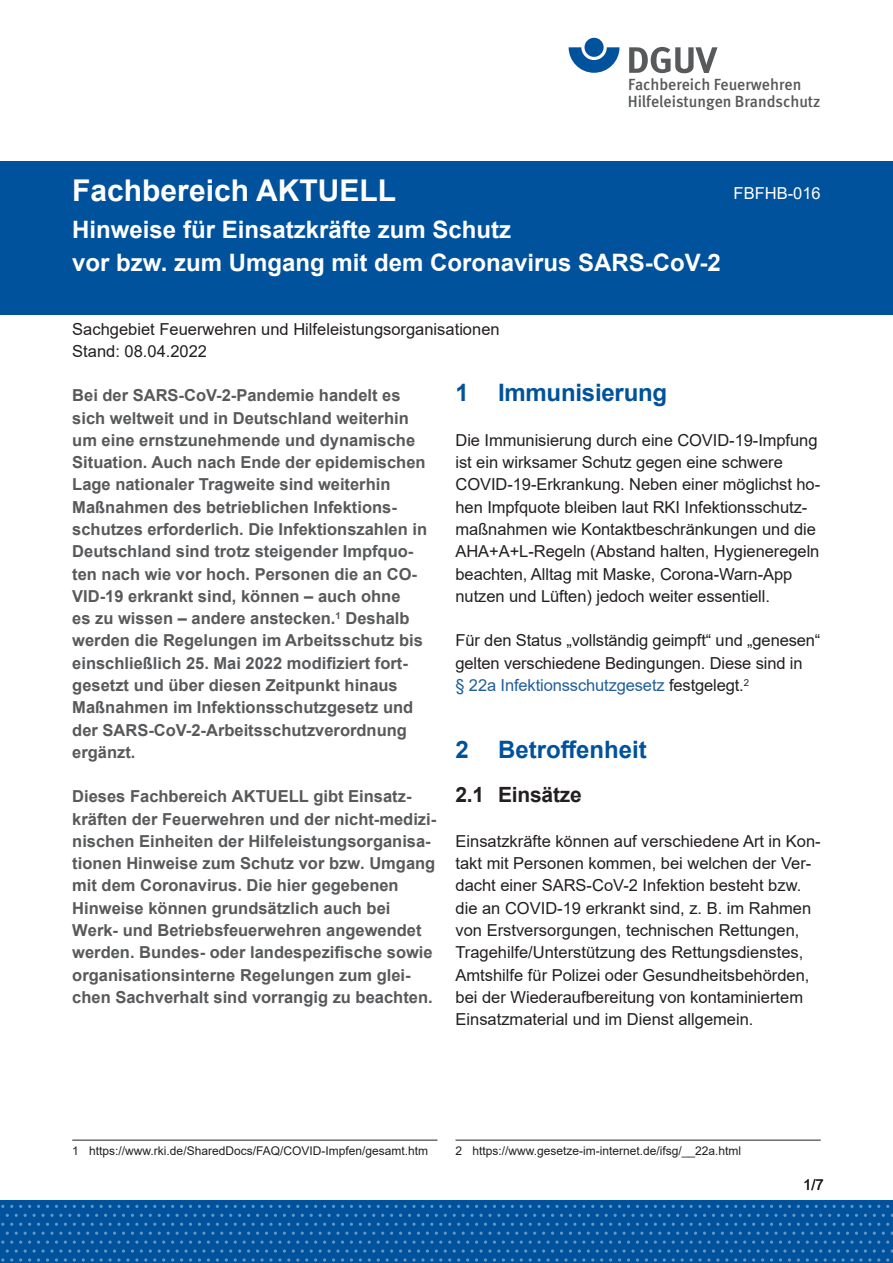
<style>
.page{position:relative;width:893px;height:1263px;background:#fff}
.page>*{position:absolute;margin:0;border:0;box-sizing:border-box;transform-origin:0 0}
._01_Überschriften_D_-_Überschrift_schwarz{font:700 30px "Arial";color:#fff}
._01_Überschriften_D_-_Überschrift_schwarz-2{font:700 24px/33px "Arial";color:#fff}
.t1{font:700 24px "Arial";letter-spacing:-.01em;color:#00529c}
.t2{font:700 21px "Arial";letter-spacing:-.01em;color:#231f20}
._02_Fließtext_Anleser{font:700 16.5px/22.2px "Arial";color:#58595b}
._02_Fließtext_Fließtext{font:16.5px/22.2px "Arial";letter-spacing:-.005em;color:#231f20}
._02_Fließtext_Kolumne{font:16.5px "Arial";color:#fff}
.t3{font:500 16.2px/17px "DGUV Meta";color:#58595b}
.t4{font:15px "Arial";color:#231f20}
._02_Fließtext_Anleser-2{font:12px "Arial";color:#231f20}
._02_Fließtext_Fließtext-2{font:12px "Arial";color:#231f20}
.s1{color:#215e9e}
</style>
<div class="page">
<div style="left:0;top:1200px;width:893px;height:63px;background:#00529c"></div>
<svg style="left:243px;top:1205px;width:38px;height:3px"></svg>
<svg style="left:386px;top:1205px;width:47px;height:3px"></svg>
<svg style="left:538px;top:1205px;width:38px;height:3px"></svg>
<svg style="left:681px;top:1205px;width:38px;height:3px"></svg>
<svg style="left:824px;top:1205px;width:38px;height:3px"></svg>
<svg style="left:176px;top:1214px;width:38px;height:3px"></svg>
<svg style="left:319px;top:1214px;width:38px;height:3px"></svg>
<svg style="left:462px;top:1214px;width:38px;height:3px"></svg>
<svg style="left:605px;top:1214px;width:38px;height:3px"></svg>
<svg style="left:748px;top:1214px;width:38px;height:3px"></svg>
<svg style="left:359px;top:1223px;width:343px;height:38px"></svg>
<svg style="left:703px;top:1223px;width:190px;height:38px"></svg>
<svg style="left:100px;top:1205px;width:38px;height:3px"></svg>
<svg style="left:33px;top:1214px;width:38px;height:3px"></svg>
<svg style="left:1px;top:1223px;width:356px;height:38px"></svg>
<div style="left:0;top:161px;width:893px;height:153px;background:#00529c"></div>
<svg style="left:569px;top:47px;width:50px;height:26px"></svg>
<div style="left:584px;top:38px;width:20px;height:19px;background:#00529c;border-radius:50%"></div>
<svg style="left:629px;top:47px;width:88px;height:26px"></svg>
<hr style="left:72px;top:1140px;width:365px;height:1px;background:#231f20">
<hr style="left:455px;top:1140px;width:366px;height:1px;background:#231f20">
<p class="t3" style="left:628px;top:77px;width:194px">Fachbereich Feuerwehren<br>Hilfeleistungen Brandschutz</p>
<h1 class="_01_Überschriften_D_-_Überschrift_schwarz" style="left:72px;top:169px;width:325px">Fachbereich AKTUELL</h1>
<h1 class="_01_Überschriften_D_-_Überschrift_schwarz-2" style="left:72px;top:213px;width:650px">Hinweise für Einsatzkräfte zum Schutz<br>vor bzw. zum Umgang mit dem Coronavirus SARS-CoV-2</h1>
<p class="_02_Fließtext_Kolumne" style="left:734px;top:182px;width:89px">FBFHB-016</p>
<p class="_02_Fließtext_Fließtext" style="left:72px;top:317px;width:429px">Sachgebiet Feuerwehren und Hilfeleistungsorganisationen<br>Stand: 08.04.2022</p>
<p class="_02_Fließtext_Anleser" style="left:72px;top:385px;width:356px">Bei der SARS-CoV-2-Pandemie handelt es sich weltweit und in Deutschland weiterhin um eine ernstzunehmende und dynamische Situation. Auch nach Ende der epidemischen Lage nationaler Tragweite sind weiterhin Maßnahmen des betrieblichen Infektions&shy;schutzes erforderlich. Die Infektionszahlen in Deutschland sind trotz steigender Impfquo&shy;ten nach wie vor hoch. Personen die an CO-VID-19 erkrankt sind, können – auch ohne<br>es zu wissen – andere anstecken.<sup>1</sup> Deshalb werden die Regelungen im Arbeitsschutz bis einschließlich 25. Mai 2022 modifiziert fort&shy;gesetzt und über diesen Zeitpunkt hinaus Maßnahmen im Infektionsschutzgesetz und der SARS-CoV-2-Arbeitsschutzverordnung ergänzt.</p>
<p class="_02_Fließtext_Anleser" style="left:72px;top:785px;width:365px">Dieses Fachbereich AKTUELL gibt Einsatz&shy;kräften der Feuerwehren und der nicht-medizi&shy;nischen Einheiten der Hilfeleistungsorganisa&shy;tionen Hinweise zum Schutz vor bzw. Umgang mit dem Coronavirus. Die hier gegebenen Hinweise können grundsätzlich auch bei Werk- und Betriebsfeuerwehren angewendet werden. Bundes- oder landespezifische sowie organisationsinterne Regelungen zum glei&shy;chen Sachverhalt sind vorrangig zu beachten.</p>
<p class="t1" style="left:455px;top:376px;width:213px">1 Immunisierung</p>
<p class="_02_Fließtext_Fließtext" style="left:455px;top:429px;width:366px">Die Immunisierung durch eine COVID-19-Impfung ist ein wirksamer Schutz gegen eine schwere COVID-19-Erkrankung. Neben einer möglichst ho&shy;hen Impfquote bleiben laut RKI Infektionsschutz&shy;maßnahmen wie Kontaktbeschränkungen und die AHA+A+L-Regeln (Abstand halten, Hygieneregeln beachten, Alltag mit Maske, Corona-Warn-App nutzen und Lüften) jedoch weiter essentiell.</p>
<p class="_02_Fließtext_Fließtext" style="left:455px;top:629px;width:366px">Für den Status „vollständig geimpft“ und „genesen“ gelten verschiedene Bedingungen. Diese sind in<br><span class="s1">§ 22a Infektionsschutzgesetz</span> festgelegt.<sup>2</sup></p>
<p class="t1" style="left:455px;top:732px;width:193px">2 Betroffenheit</p>
<p class="t2" style="left:455px;top:780px;width:128px">2.1 Einsätze</p>
<p class="_02_Fließtext_Fließtext" style="left:455px;top:830px;width:367px">Einsatzkräfte können auf verschiedene Art in Kon&shy;takt mit Personen kommen, bei welchen der Ver&shy;dacht einer SARS-CoV-2 Infektion besteht bzw. die an COVID-19 erkrankt sind, z. B. im Rahmen von Erstversorgungen, technischen Rettungen, Tragehilfe/Unterstützung des Rettungsdienstes, Amtshilfe für Polizei oder Gesundheitsbehörden, bei der Wiederaufbereitung von kontaminiertem Einsatzmaterial und im Dienst allgemein.</p>
<p class="_02_Fließtext_Anleser-2" style="left:72px;top:1143px;width:357px">1 https://www.rki.de/SharedDocs/FAQ/COVID-Impfen/gesamt.htm</p>
<p class="_02_Fließtext_Fließtext-2" style="left:455px;top:1143px;width:287px">2 https://www.gesetze-im-internet.de/ifsg/__22a.html</p>
<p class="t4" style="left:803px;top:1175px;width:22px">1/7</p>
</div>
